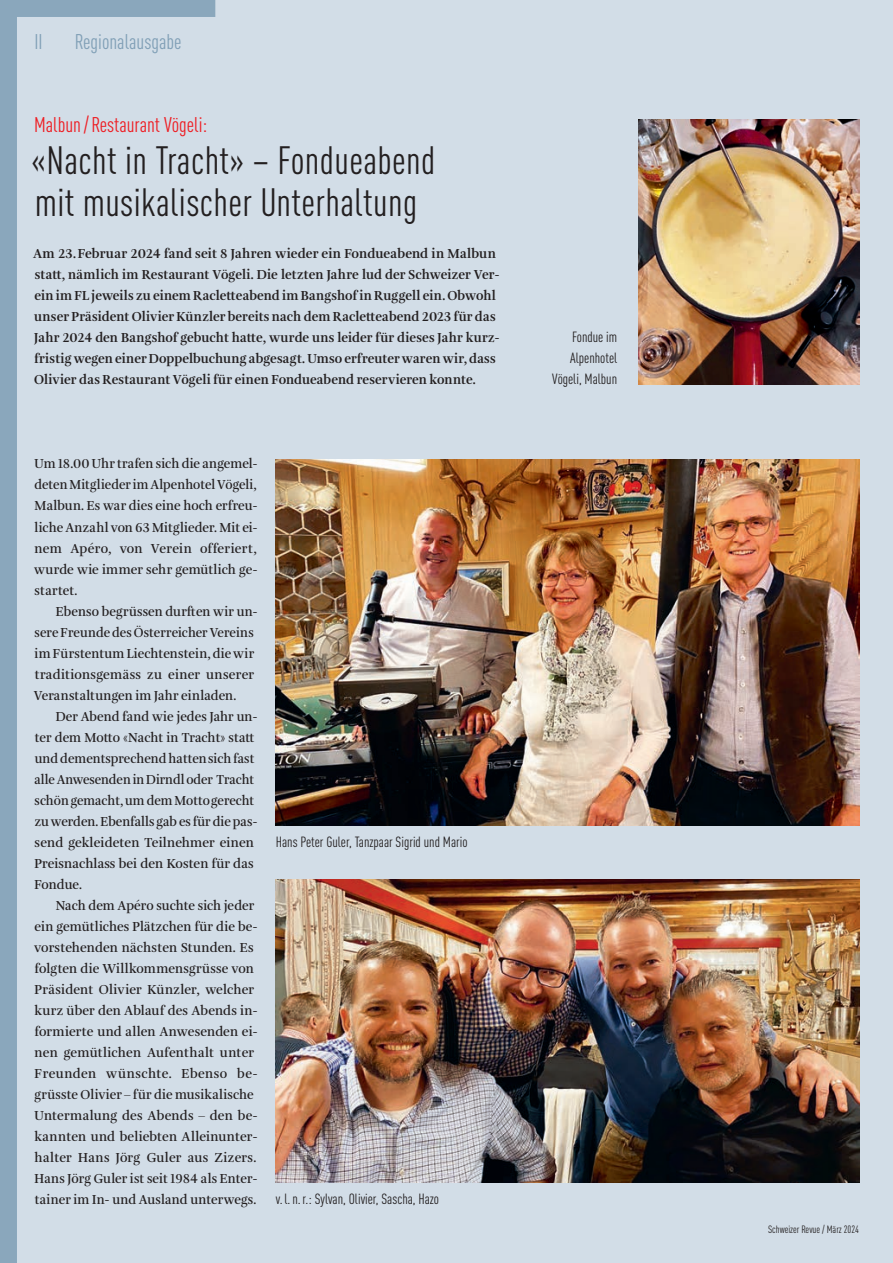
<style>
.page{position:relative;width:893px;height:1263px;background:#d2dde7}
.page>*{position:absolute;margin:0;border:0;box-sizing:border-box;transform-origin:0 0}
.t1{font:condensed 39px/42px "DINOT";letter-spacing:.01em;color:#231f20}
.t2{font:condensed 21px "DINOT";color:#ee1d23}
.t3{font:condensed 21px "DINOT";color:#809fb6}
.t4{font:condensed 14.7px/21px "DINOT";color:#231f20;text-align:right}
.t5{font:600 13.5px/21px "Amalia Pro";letter-spacing:.005em;color:#231f20;scale:.95 1}
.t6{font:700 13.5px/21px "Amalia Pro";letter-spacing:.005em;color:#231f20;scale:.96 1}
.t7{font:condensed 10.5px "DINOT";color:#231f20}
</style>
<div class="page">
<svg style="left:0;top:0;width:215px;height:1263px"></svg>
<img style="left:638px;top:119px;width:221px;height:265px">
<img style="left:276px;top:460px;width:583px;height:365px">
<img style="left:276px;top:879px;width:583px;height:303px">
<h2 class="t3" style="left:35px;top:30px;width:10px">II</h2>
<h2 class="t3" style="left:75px;top:30px;width:108px">Regionalausgabe</h2>
<h2 class="t2" style="left:34px;top:113px;width:175px">Malbun/ Restaurant Vögeli:</h2>
<h1 class="t1" style="left:31px;top:139px;width:405px">«Nacht in Tracht» – Fondueabend mit musikalischer Unterhaltung</h1>
<p class="t6" style="left:33px;top:244px;width:488px">Am 23.Februar 2024 fand seit 8 Jahren wieder ein Fondueabend in Malbun statt, nämlich im Restaurant Vögeli. Die letzten Jahre lud der Schweizer Ver&shy;ein im FL jeweils zu einem Racletteabend im Bangshof in Ruggell ein. Obwohl unser Präsident Olivier Künzler bereits nach dem Racletteabend 2023 für das Jahr 2024 den Bangshof gebucht hatte, wurde uns leider für dieses Jahr kurz&shy;fristig wegen einer Doppelbuchung abgesagt. Umso erfreuter waren wir, dass Olivier das Restaurant Vögeli für einen Fondueabend reservieren konnte.</p>
<p class="t5" style="left:34px;top:454px;width:237px;text-align:justify">Um 18.00 Uhr trafen sich die angemel&shy;deten Mitglieder im Alpenhotel Vögeli, Malbun. Es war dies eine hoch erfreu&shy;liche Anzahl von 63 Mitglieder. Mit ei&shy;nem Apéro, von Verein offeriert, wurde wie immer sehr gemütlich ge&shy;startet.</p>
<p class="t5" style="left:34px;top:601px;width:237px;text-indent:22px">Ebenso begrüssen durften wir un&shy;sere Freunde des Österreicher Vereins im Fürstentum Liechtenstein, die wir traditionsgemäss zu einer unserer Veranstaltungen im Jahr einladen.</p>
<p class="t5" style="left:35px;top:706px;width:237px;text-indent:21px">Der Abend fand wie jedes Jahr un&shy;ter dem Motto «Nacht in Tracht» statt und dementsprechend hattensich fast alle Anwesenden in Dirndl oder Tracht schön gemacht, um dem Mottogerecht zu werden. Ebenfalls gab es für die pas&shy;send gekleideten Teilnehmer einen Preisnachlass bei den Kosten für das Fondue.</p>
<p class="t5" style="left:34px;top:895px;width:237px;text-indent:22px">Nach dem Apéro suchte sich jeder ein gemütliches Plätzchen für die be&shy;vorstehenden nächsten Stunden. Es folgten die Willkommensgrüsse von Präsident Olivier Künzler, welcher kurz über den Ablauf des Abends in&shy;formierte und allen Anwesenden ei&shy;nen gemütlichen Aufenthalt unter Freunden wünschte. Ebenso be&shy;grüsste Olivier – für die musikalische Untermalung des Abends – den be&shy;kannten und beliebten Alleinunter&shy;halter Hans Jörg Guler aus Zizers.<br>Hans Jörg Guler ist seit 1984 als Enter&shy;tainer im In- und Ausland unterwegs.</p>
<p class="t4" style="left:276px;top:831px;width:193px">Hans Peter Guler, Tanzpaar Sigrid und Mario</p>
<p class="t4" style="left:276px;top:1188px;width:165px">v. l.n. r.: Sylvan, Olivier, Sascha, Hazo</p>
<p class="t4" style="left:552px;top:327px;width:66px">Fondue im<br>Alpenhotel<br>Vögeli, Malbun</p>
<p class="t7" style="left:768px;top:1223px;width:92px">Schweizer Revue / März 2024</p>
</div>
